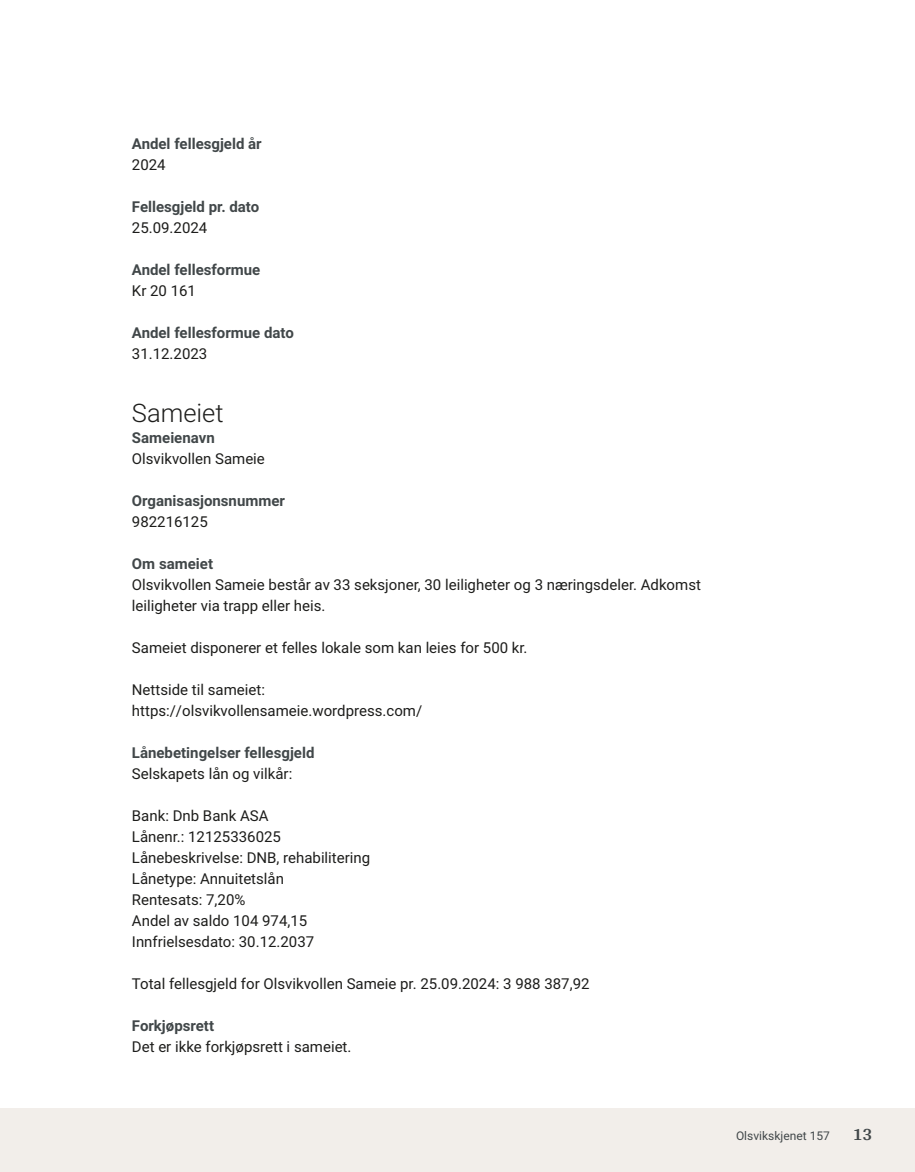
<style>
.page{position:relative;width:915px;height:1172px;background:#fff}
.page>*{position:absolute;margin:0;border:0;box-sizing:border-box;transform-origin:0 0}
.t1{font:300 25.5px "Roboto Vitec";color:#1d1d1b}
.t2{font:700 18px "Arya";color:#414749}
.t3{font:15px/21px "Roboto Vitec";color:#1d1d1b}
.t4{font:700 15px "Roboto Vitec";color:#414749}
.t5{font:12px "Roboto Vitec";color:#414749}
</style>
<div class="page">
<div style="left:0;top:1108px;width:914px;height:64px;background:#f2eeea"></div>
<p class="t4" style="left:132px;top:133px;width:131px">Andel fellesgjeld år</p>
<p class="t3" style="left:132px;top:153px;width:35px">2024</p>
<p class="t4" style="left:132px;top:196px;width:129px">Fellesgjeld pr. dato</p>
<p class="t3" style="left:132px;top:216px;width:77px">25.09.2024</p>
<p class="t4" style="left:132px;top:259px;width:130px">Andel fellesformue</p>
<p class="t3" style="left:132px;top:279px;width:66px">Kr 20 161</p>
<p class="t4" style="left:132px;top:322px;width:163px">Andel fellesformue dato</p>
<p class="t3" style="left:132px;top:342px;width:77px">31.12.2023</p>
<h1 class="t1" style="left:132px;top:395px;width:93px">Sameiet</h1>
<p class="t4" style="left:132px;top:427px;width:84px">Sameienavn</p>
<p class="t3" style="left:132px;top:447px;width:134px">Olsvikvollen Sameie</p>
<p class="t4" style="left:132px;top:490px;width:154px">Organisasjonsnummer</p>
<p class="t3" style="left:132px;top:510px;width:77px">982216125</p>
<p class="t4" style="left:132px;top:553px;width:83px">Om sameiet</p>
<p class="t3" style="left:132px;top:573px;width:570px">Olsvikvollen Sameie består av 33 seksjoner, 30 leiligheter og 3 næringsdeler. Adkomst leiligheter via trapp eller heis.</p>
<p class="t3" style="left:132px;top:636px;width:397px">Sameiet disponerer et felles lokale som kan leies for 500 kr.</p>
<p class="t3" style="left:132px;top:678px;width:292px">Nettside til sameiet: https://olsvikvollensameie.wordpress.com/</p>
<p class="t4" style="left:132px;top:742px;width:184px">Lånebetingelser fellesgjeld</p>
<p class="t3" style="left:132px;top:762px;width:162px">Selskapets lån og vilkår:</p>
<p class="t3" style="left:132px;top:804px;width:240px">Bank: Dnb Bank ASA<br>Lånenr.: 12125336025<br>Lånebeskrivelse: DNB, rehabilitering<br>Lånetype: Annuitetslån<br>Rentesats: 7,20%<br>Andel av saldo 104 974,15<br>Innfrielsesdato: 30.12.2037</p>
<p class="t3" style="left:132px;top:972px;width:459px">Total fellesgjeld for Olsvikvollen Sameie pr. 25.09.2024: 3 988 387,92</p>
<p class="t4" style="left:132px;top:1015px;width:84px">Forkjøpsrett</p>
<p class="t3" style="left:132px;top:1035px;width:221px">Det er ikke forkjøpsrett i sameiet.</p>
<p class="t5" style="left:735px;top:1127px;width:95px">Olsvikskjenet 157</p>
<p class="t2" style="left:852px;top:1123px;width:21px">13</p>
</div>
